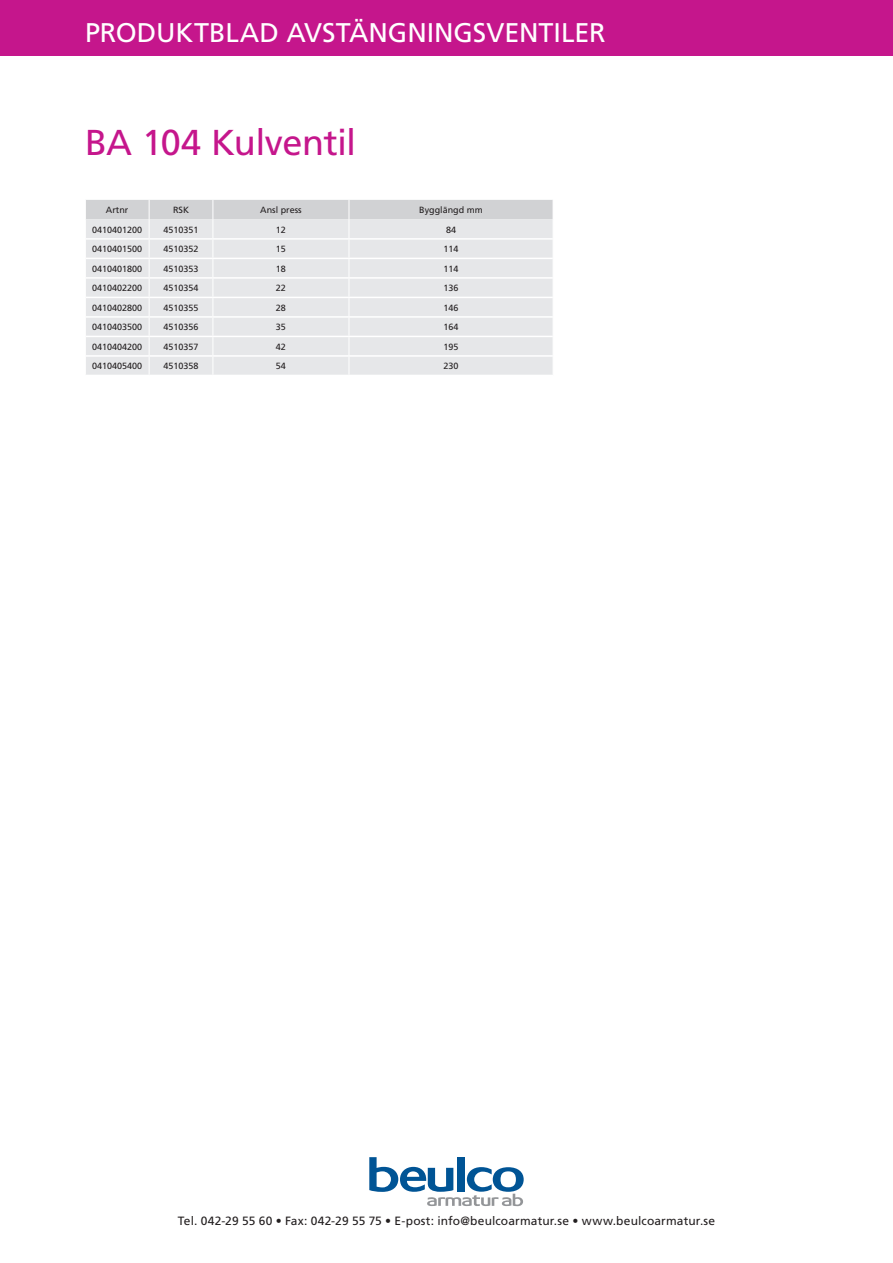
<style>
.page{position:relative;width:893px;height:1263px;background:#fff}
.page>*{position:absolute;margin:0;border:0;box-sizing:border-box;transform-origin:0 0}
.Artikelgrupp{font:36px "Frutiger LT Std";letter-spacing:-.02em;color:#c5168c}
.t1{font:27px "Frutiger LT Std";color:#fff}
.t2{font:12px "Frutiger LT Std";letter-spacing:.01em;color:#231f20}
.TabelltextC{font:9px "Frutiger LT Std";color:#231f20}
.Artnr{font:9px "Frutiger LT Std";color:#231f20}
.TabellrubrikC{font:9px "Frutiger LT Std";color:#231f20}
</style>
<div class="page">
<div style="left:0;top:0;width:893px;height:55px;background:#c5168c"></div>
<svg style="left:369px;top:1157px;width:155px;height:49px"></svg>
<svg style="left:86px;top:200px;width:467px;height:175px;background:#e4e5e7"></svg>
<hr style="left:349px;top:238px;width:204px;height:2px;background:#fff">
<hr style="left:349px;top:258px;width:204px;height:1px;background:#fff">
<hr style="left:349px;top:277px;width:204px;height:2px;background:#fff">
<hr style="left:349px;top:297px;width:204px;height:1px;background:#fff">
<hr style="left:349px;top:316px;width:204px;height:2px;background:#fff">
<hr style="left:349px;top:336px;width:204px;height:1px;background:#fff">
<hr style="left:349px;top:355px;width:204px;height:2px;background:#fff">
<h2 class="t1" style="left:85px;top:16px;width:491px">PRODUKTBLAD Avstängningsventiler</h2>
<p class="Artikelgrupp" style="left:85px;top:121px;width:273px">BA 104 Kulventil</p>
<p class="TabellrubrikC" style="left:106px;top:205px;width:24px">Artnr</p>
<p class="TabellrubrikC" style="left:173px;top:205px;width:18px">RSK</p>
<p class="TabellrubrikC" style="left:260px;top:205px;width:43px">Ansl press</p>
<p class="TabellrubrikC" style="left:419px;top:205px;width:65px">Bygglängd mm</p>
<p class="Artnr" style="left:92px;top:224px;width:52px">0410401200</p>
<p class="TabelltextC" style="left:163px;top:224px;width:37px">4510351</p>
<p class="TabelltextC" style="left:276px;top:224px;width:12px">12</p>
<p class="TabelltextC" style="left:446px;top:224px;width:12px">84</p>
<p class="Artnr" style="left:92px;top:244px;width:52px">0410401500</p>
<p class="TabelltextC" style="left:163px;top:244px;width:37px">4510352</p>
<p class="TabelltextC" style="left:276px;top:244px;width:12px">15</p>
<p class="TabelltextC" style="left:444px;top:244px;width:17px">114</p>
<p class="Artnr" style="left:92px;top:263px;width:52px">0410401800</p>
<p class="TabelltextC" style="left:163px;top:263px;width:37px">4510353</p>
<p class="TabelltextC" style="left:276px;top:263px;width:12px">18</p>
<p class="TabelltextC" style="left:444px;top:263px;width:17px">114</p>
<p class="Artnr" style="left:92px;top:283px;width:52px">0410402200</p>
<p class="TabelltextC" style="left:163px;top:283px;width:37px">4510354</p>
<p class="TabelltextC" style="left:276px;top:283px;width:12px">22</p>
<p class="TabelltextC" style="left:444px;top:283px;width:17px">136</p>
<p class="Artnr" style="left:92px;top:302px;width:52px">0410402800</p>
<p class="TabelltextC" style="left:163px;top:302px;width:37px">4510355</p>
<p class="TabelltextC" style="left:276px;top:302px;width:12px">28</p>
<p class="TabelltextC" style="left:444px;top:302px;width:17px">146</p>
<p class="Artnr" style="left:92px;top:322px;width:52px">0410403500</p>
<p class="TabelltextC" style="left:163px;top:322px;width:37px">4510356</p>
<p class="TabelltextC" style="left:276px;top:322px;width:12px">35</p>
<p class="TabelltextC" style="left:444px;top:322px;width:17px">164</p>
<p class="Artnr" style="left:92px;top:341px;width:52px">0410404200</p>
<p class="TabelltextC" style="left:163px;top:341px;width:37px">4510357</p>
<p class="TabelltextC" style="left:276px;top:341px;width:12px">42</p>
<p class="TabelltextC" style="left:444px;top:341px;width:17px">195</p>
<p class="Artnr" style="left:92px;top:361px;width:52px">0410405400</p>
<p class="TabelltextC" style="left:163px;top:361px;width:37px">4510358</p>
<p class="TabelltextC" style="left:276px;top:361px;width:12px">54</p>
<p class="TabelltextC" style="left:444px;top:361px;width:17px">230</p>
<h3 class="t2" style="left:178px;top:1214px;width:539px">Tel. 042-29 55 60 • Fax: 042-29 55 75 • E-post: info@beulcoarmatur.se • www.beulcoarmatur.se</h3>
</div>
